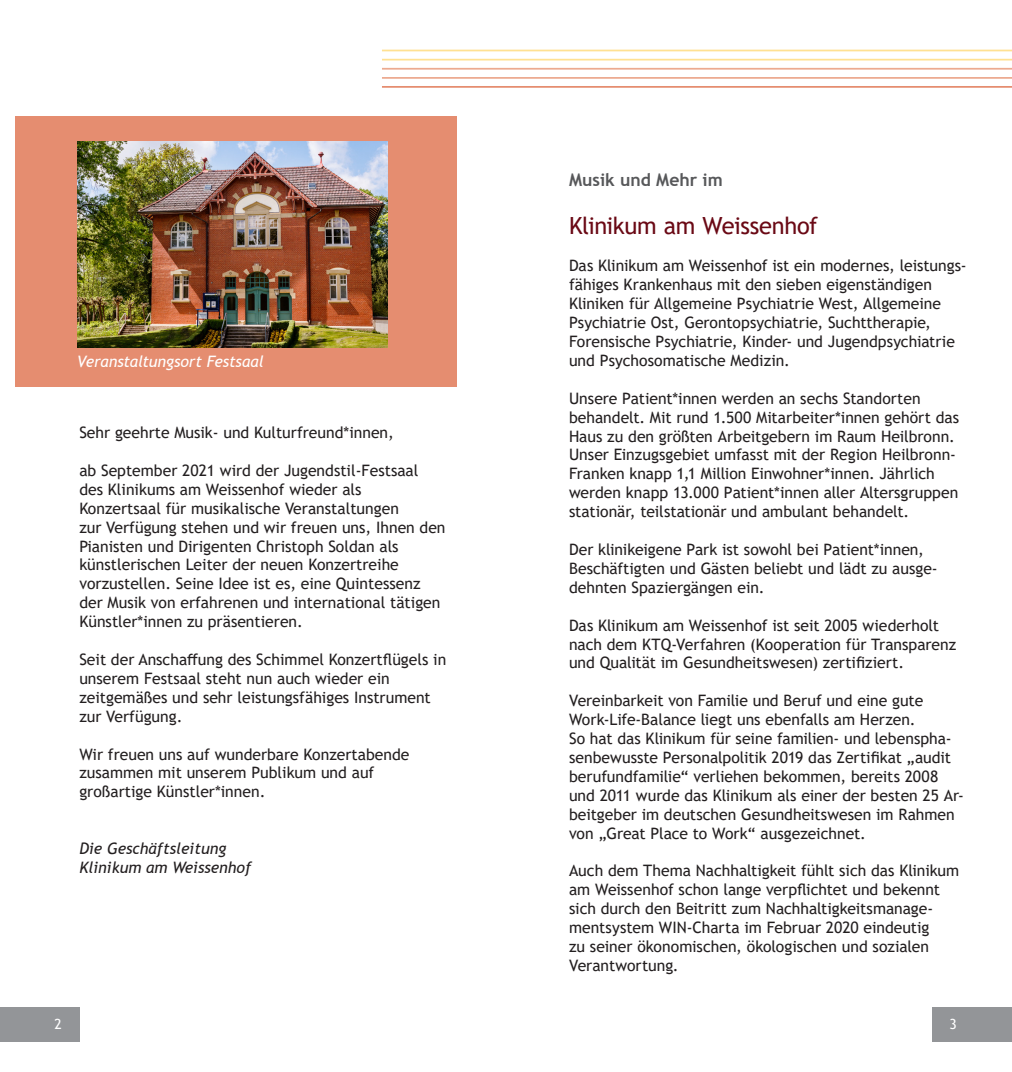
<style>
.page{position:relative;width:1012px;height:1072px;background:#fff}
.page>*{position:absolute;margin:0;border:0;box-sizing:border-box;transform-origin:0 0}
.Body{font:23.62px "Trebuchet MS";letter-spacing:-.015em;color:#6a0915}
.Ueberschrift{font:700 17.5px "Trebuchet MS";color:#57585a}
.Body-2{font:15.75px/18.9px "Trebuchet MS";color:#231f20}
.t1{font:italic 15.75px "Trebuchet MS";color:#231f20}
.Ueberschrift-2{font:italic 15.75px "Trebuchet MS";letter-spacing:-.005em;color:#fff}
.t2{font:14px "Trebuchet MS";color:#fff}
</style>
<div class="page">
<div style="left:0;top:1007px;width:79px;height:35px;background:#939598"></div>
<div style="left:933px;top:1007px;width:79px;height:35px;background:#939598"></div>
<div style="left:15px;top:117px;width:441px;height:270px;background:#e58d70"></div>
<hr style="left:382px;top:50px;width:630px;height:1px;background:#ffe192">
<hr style="left:382px;top:59px;width:630px;height:1px;background:#ffe192">
<hr style="left:382px;top:68px;width:630px;height:2px;background:#ecaa90">
<hr style="left:382px;top:77px;width:630px;height:2px;background:#ecaa90">
<hr style="left:382px;top:86px;width:630px;height:2px;background:#e58d70">
<img style="left:78px;top:141px;width:309px;height:207px">
<p class="Ueberschrift-2" style="left:77px;top:352px;width:188px">Veranstaltungsort Festsaal</p>
<p class="Body-2" style="left:79px;top:423px;width:316px">Sehr geehrte Musik- und Kulturfreund*innen,</p>
<p class="Body-2" style="left:79px;top:461px;width:341px">ab September 2021 wird der Jugendstil-Festsaal des Klinikums am Weissenhof wieder als</p>
<p class="Body-2" style="left:79px;top:498px;width:368px">Konzertsaal für musikalische Veranstaltungen<br>zur Verfügung stehen und wir freuen uns, Ihnen den Pianisten und Dirigenten Christoph Soldan als künstlerischen Leiter der neuen Konzertreihe vorzustellen. Seine Idee ist es, eine Quintessenz der Musik von erfahrenen und international tätigen Künstler*innen zu präsentieren.</p>
<p class="Body-2" style="left:79px;top:650px;width:368px">Seit der Anschaffung des Schimmel Konzertflügels in unserem Festsaal steht nun auch wieder ein zeitgemäßes und sehr leistungsfähiges Instrument zur Verfügung.</p>
<p class="Body-2" style="left:79px;top:744px;width:331px">Wir freuen uns auf wunderbare Konzertabende zusammen mit unserem Publikum und auf großartige Künstler*innen.</p>
<p class="t1" style="left:79px;top:839px;width:148px">Die Geschäftsleitung</p>
<p class="t1" style="left:79px;top:857px;width:174px">Klinikum am Weissenhof</p>
<p class="Ueberschrift" style="left:569px;top:169px;width:155px">Musik und Mehr im</p>
<p class="Body" style="left:569px;top:210px;width:250px">Klinikum am Weissenhof</p>
<p class="Body-2" style="left:569px;top:256px;width:399px">Das Klinikum am Weissenhof ist ein modernes, leistungs&shy;fähiges Krankenhaus mit den sieben eigenständigen Kliniken für Allgemeine Psychiatrie West, Allgemeine Psychiatrie Ost, Gerontopsychiatrie, Suchttherapie, Forensische Psychiatrie, Kinder- und Jugendpsychiatrie und Psychosomatische Medizin.</p>
<p class="Body-2" style="left:569px;top:388px;width:392px">Unsere Patient*innen werden an sechs Standorten behandelt. Mit rund 1.500 Mitarbeiter*innen gehört das Haus zu den größten Arbeitgebern im Raum Heilbronn.<br>Unser Einzugsgebiet umfasst mit der Region Heilbronn-Franken knapp 1,1 Million Einwohner*innen. Jährlich werden knapp 13.000 Patient*innen aller Altersgruppen stationär, teilstationär und ambulant behandelt.</p>
<p class="Body-2" style="left:569px;top:540px;width:370px">Der klinikeigene Park ist sowohl bei Patient*innen,<br>Beschäftigten und Gästen beliebt und lädt zu ausge&shy;dehnten Spaziergängen ein.</p>
<p class="Body-2" style="left:569px;top:615px;width:389px">Das Klinikum am Weissenhof ist seit 2005 wiederholt nach dem KTQ-Verfahren (Kooperation für Transparenz und Qualität im Gesundheitswesen) zertifiziert.</p>
<p class="Body-2" style="left:569px;top:691px;width:356px">Vereinbarkeit von Familie und Beruf und eine gute<br>Work-Life-Balance liegt uns ebenfalls am Herzen.</p>
<p class="Body-2" style="left:569px;top:729px;width:396px">So hat das Klinikum für seine familien- und lebenspha&shy;senbewusste Personalpolitik 2019 das Zertifikat „audit berufundfamilie“ verliehen bekommen, bereits 2008 und 2011 wurde das Klinikum als einer der besten 25 Ar&shy;beitgeber im deutschen Gesundheitswesen im Rahmen von „Great Place to Work“ ausgezeichnet.</p>
<p class="Body-2" style="left:569px;top:861px;width:392px">Auch dem Thema Nachhaltigkeit fühlt sich das Klinikum am Weissenhof schon lange verpflichtet und bekennt sich durch den Beitritt zum Nachhaltigkeitsmanage&shy;mentsystem WIN-Charta im Februar 2020 eindeutig<br>zu seiner ökonomischen, ökologischen und sozialen Verantwortung.</p>
<p class="t2" style="left:55px;top:1015px;width:9px">2</p>
<p class="t2" style="left:949px;top:1015px;width:9px">3</p>
</div>
